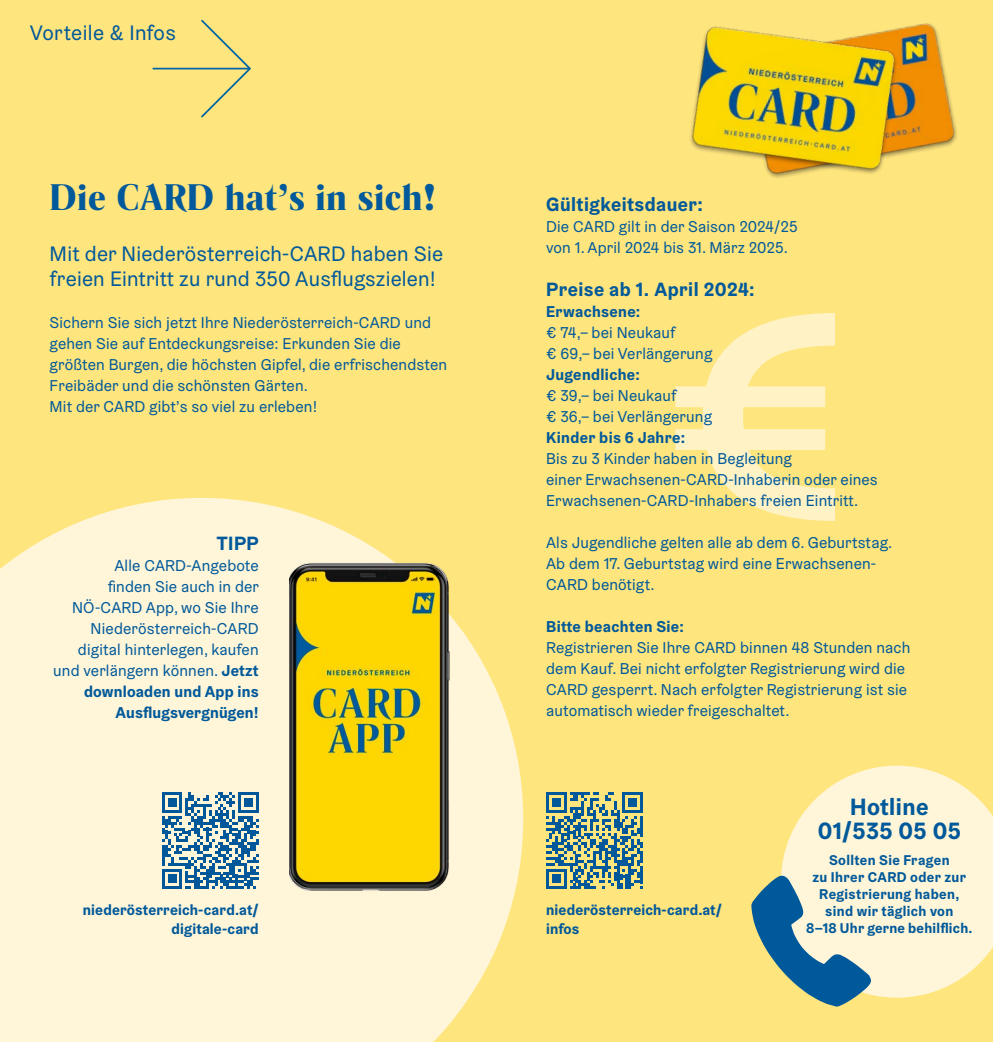
<style>
.page{position:relative;width:993px;height:1042px;background:#fff}
.page>*{position:absolute;margin:0;border:0;box-sizing:border-box;transform-origin:0 0}
.t1{font:900 35px "Rando Display";letter-spacing:.01em;color:#00599a}
.t2{font:700 23.62px/24.3px "Graebenbach";letter-spacing:.02em;color:#00599a;text-align:center}
.t3{font:21px/25.2px "Graebenbach";letter-spacing:.01em;color:#00599a}
.t4{font:700 19.25px "Graebenbach";letter-spacing:.025em;color:#00599a}
.t5{font:15.75px/21px "Graebenbach";letter-spacing:.01em;color:#00599a}
.t6{font:700 15.75px "Graebenbach";letter-spacing:.02em;color:#00599a}
.t7{font:700 14.88px/19.2px "Graebenbach";letter-spacing:.01em;color:#00599a;text-align:right}
.t8{font:700 14.17px/17px "Graebenbach";letter-spacing:.025em;color:#00599a;text-align:center}
.s1{font-weight:700}
</style>
<div class="page">
<div style="left:0;top:0;width:992px;height:1042px;background:#ffe57e"></div>
<svg style="left:0;top:498px;width:523px;height:544px;background:#fff3cc"></svg>
<svg style="left:675px;top:313px;width:159px;height:208px"></svg>
<img style="left:289px;top:557px;width:165px;height:336px">
<svg style="left:781px;top:765px;width:211px;height:232px;background:#fff3cb"></svg>
<svg style="left:751px;top:875px;width:120px;height:132px"></svg>
<svg style="left:152px;top:20px;width:99px;height:97px"></svg>
<img style="left:923px;top:23px;width:34px;height:128px">
<img style="left:690px;top:24px;width:233px;height:154px">
<svg style="left:546px;top:792px;width:96px;height:97px"></svg>
<svg style="left:162px;top:792px;width:96px;height:97px;background:#739eb6"></svg>
<h3 class="t3" style="left:30px;top:20px;width:148px">Vorteile &amp; Infos</h3>
<h1 class="t1" style="left:50px;top:172px;width:387px">Die CARD hat’s in sich!</h1>
<h3 class="t3" style="left:50px;top:240px;width:395px">Mit der Niederösterreich-CARD haben Sie freien Eintritt zu rund 350 Ausflugszielen!</h3>
<p class="t5" style="left:50px;top:312px;width:399px">Sichern Sie sich jetzt Ihre Niederösterreich-CARD und gehen Sie auf Entdeckungsreise: Erkunden Sie die größten Burgen, die höchsten Gipfel, die erfrischendsten Freibäder und die schönsten Gärten.<br>Mit der CARD gibt’s so viel zu erleben!</p>
<p class="t4" style="left:217px;top:531px;width:43px">TIPP</p>
<p class="t5" style="left:53px;top:554px;width:207px;text-align:right">Alle CARD-Angebote<br>finden Sie auch in der<br>NÖ-CARD App, wo Sie Ihre<br>Niederösterreich-CARD digital hinterlegen, kaufen und verlängern können. <span class="s1">Jetzt downloaden und App ins<br>Ausflugsvergnügen!</span></p>
<p class="t4" style="left:546px;top:192px;width:158px">Gültigkeitsdauer:</p>
<p class="t5" style="left:546px;top:215px;width:253px">Die CARD gilt in der Saison 2024/25 von 1. April 2024 bis 31. März 2025.</p>
<p class="t4" style="left:546px;top:277px;width:210px">Preise ab 1. April 2024:</p>
<p class="t6" style="left:546px;top:302px;width:96px">Erwachsene:</p>
<p class="t5" style="left:546px;top:322px;width:168px">€ 74,– bei Neukauf<br>€ 69,– bei Verlängerung</p>
<p class="t6" style="left:546px;top:365px;width:95px">Jugendliche:</p>
<p class="t5" style="left:546px;top:385px;width:167px">€ 39,– bei Neukauf<br>€ 36,– bei Verlängerung</p>
<p class="t6" style="left:546px;top:428px;width:140px">Kinder bis 6 Jahre:</p>
<p class="t5" style="left:546px;top:448px;width:333px">Bis zu 3 Kinder haben in Begleitung<br>einer Erwachsenen-CARD-Inhaberin oder eines<br>Erwachsenen-CARD-Inhabers freien Eintritt.</p>
<p class="t5" style="left:546px;top:532px;width:348px">Als Jugendliche gelten alle ab dem 6. Geburtstag.<br>Ab dem 17. Geburtstag wird eine Erwachsenen-<br>CARD benötigt.</p>
<p class="t6" style="left:546px;top:617px;width:139px">Bitte beachten Sie:</p>
<p class="t5" style="left:546px;top:637px;width:365px">Registrieren Sie Ihre CARD binnen 48 Stunden nach dem Kauf. Bei nicht erfolgter Registrierung wird die CARD gesperrt. Nach erfolgter Registrierung ist sie automatisch wieder freigeschaltet.</p>
<p class="t7" style="left:83px;top:900px;width:177px">niederösterreich-card.at/ digitale-card</p>
<p class="t7" style="left:546px;top:900px;width:177px;text-align:left">niederösterreich-card.at/ infos</p>
<h2 class="t2" style="left:817px;top:794px;width:144px">Hotline<br>01/535 05 05</h2>
<p class="t8" style="left:806px;top:851px;width:168px">Sollten Sie Fragen<br>zu Ihrer CARD oder zur<br>Registrierung haben, sind wir täglich von<br>8–18 Uhr gerne behilflich.</p>
</div>
